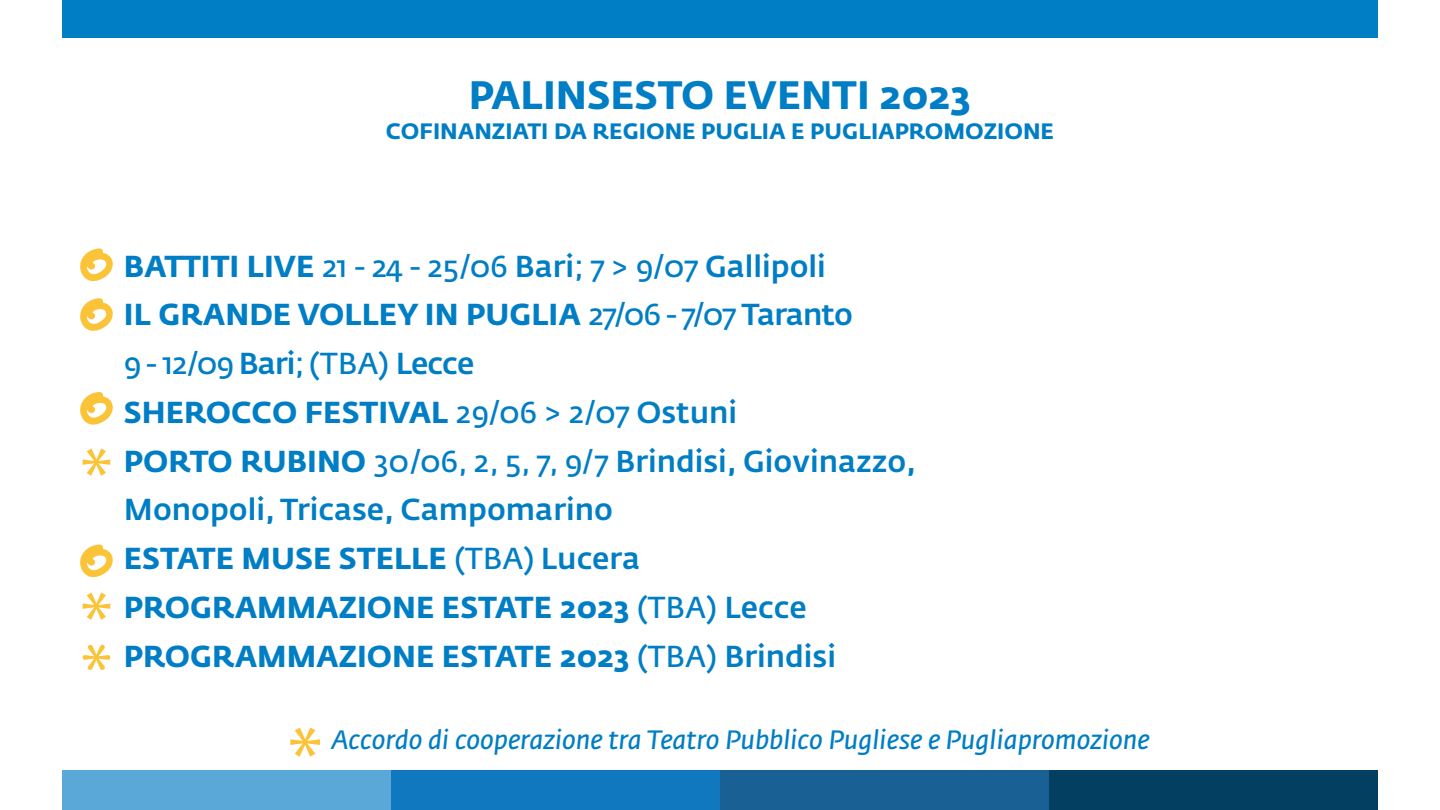
<style>
.page{position:relative;width:1440px;height:810px;background:#fff}
.page>*{position:absolute;margin:0;border:0;box-sizing:border-box;transform-origin:0 0}
.t1{font:700 39.22px "Fedra Sans Std";color:#007ec5}
.t2{font:700 30px/48.8px "Fedra Sans Std";color:#007ec5}
.t3{font:italic 26.25px "Fedra Sans Std";color:#007ec5}
.t4{font:700 22.05px "Fedra Sans Std";color:#007ec5}
.s1{font-weight:400}
.s2{font-weight:500}
</style>
<div class="page">
<svg style="left:83px;top:592px;width:27px;height:28px"></svg>
<svg style="left:83px;top:448px;width:27px;height:28px"></svg>
<svg style="left:83px;top:644px;width:27px;height:26px"></svg>
<svg style="left:80px;top:248px;width:33px;height:34px"></svg>
<svg style="left:80px;top:298px;width:33px;height:33px"></svg>
<svg style="left:80px;top:392px;width:33px;height:33px"></svg>
<svg style="left:80px;top:545px;width:33px;height:33px"></svg>
<svg style="left:290px;top:728px;width:30px;height:29px"></svg>
<div style="left:62px;top:0;width:1316px;height:38px;background:#007ec5"></div>
<div style="left:1049px;top:771px;width:329px;height:39px;background:#033f61"></div>
<div style="left:720px;top:771px;width:329px;height:39px;background:#196194"></div>
<div style="left:391px;top:771px;width:329px;height:39px;background:#1078bf"></div>
<div style="left:62px;top:771px;width:329px;height:39px;background:#5aa8d7"></div>
<h1 class="t1" style="left:469px;top:70px;width:504px">PALINSESTO EVENTI 2023</h1>
<p class="t4" style="left:386px;top:117px;width:670px">COFINANZIATI DA REGIONE PUGLIA E PUGLIAPROMOZIONE</p>
<p class="t2" style="left:124px;top:242px;width:794px">BATTITI LIVE <span class="s1">21 - 24 - 25/06</span> <span class="s2">Bari</span><span class="s1">; 7 &gt; 9/07</span> <span class="s2">Gallipoli<br></span>IL GRANDE VOLLEY IN PUGLIA <span class="s1">27/06 - 7/07</span> <span class="s2">Taranto<br></span><span class="s1">9 - 12/09</span> <span class="s2">Bari</span><span class="s1">; (TBA)</span> <span class="s2">Lecce<br></span>SHEROCCO FESTIVAL <span class="s1">29/06 &gt; 2/07</span> <span class="s2">Ostuni<br></span>PORTO RUBINO <span class="s1">30/06, 2, 5, 7, 9/7</span> <span class="s2">Brindisi, Giovinazzo, Monopoli, Tricase, Campomarino<br></span>ESTATE MUSE STELLE <span class="s1">(TBA)</span> <span class="s2">Lucera </span>PROGRAMMAZIONE ESTATE 2023 <span class="s1">(TBA)</span> <span class="s2">Lecce </span>PROGRAMMAZIONE ESTATE 2023 <span class="s1">(TBA)</span> <span class="s2">Brindisi</span></p>
<p class="t3" style="left:332px;top:723px;width:819px">Accordo di cooperazione tra Teatro Pubblico Pugliese e Pugliapromozione</p>
</div>
